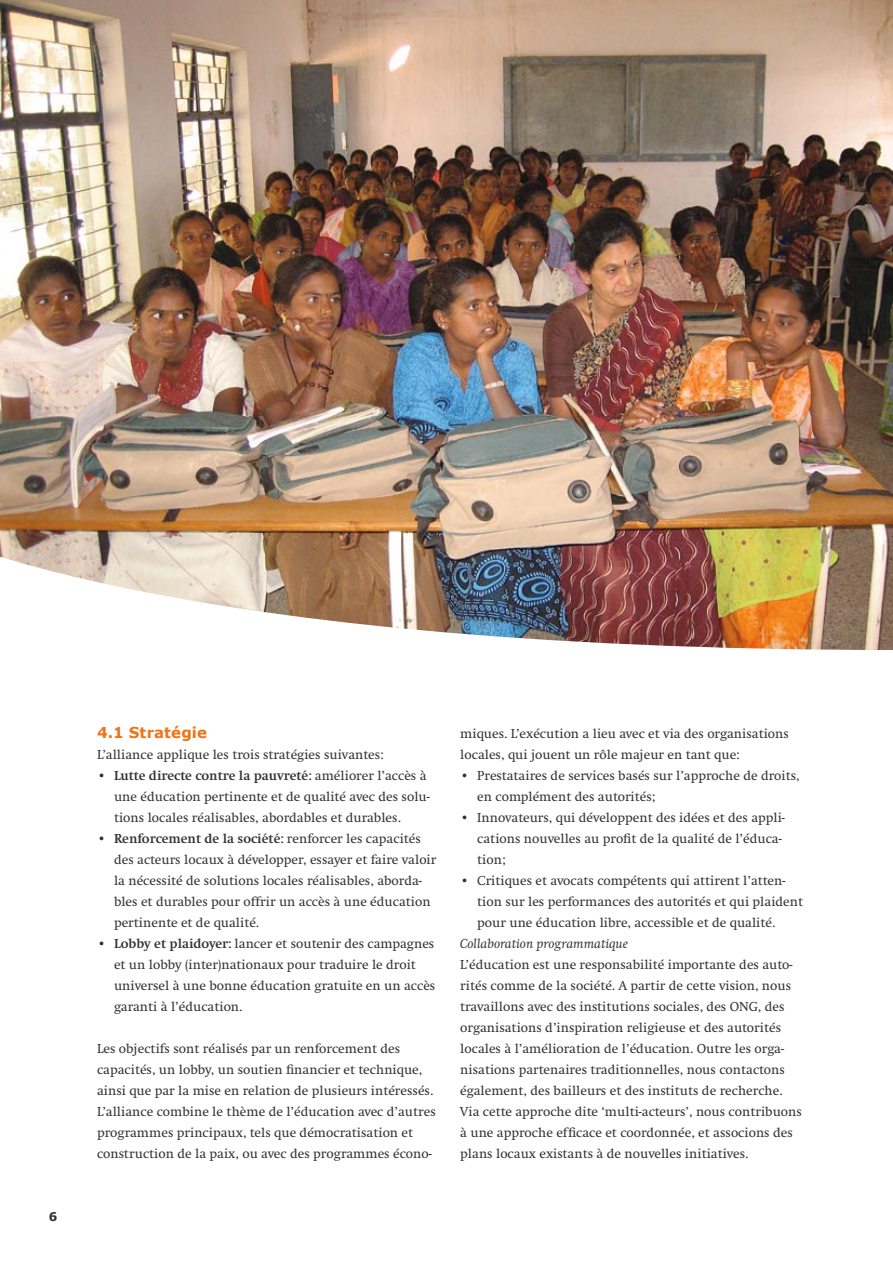
<style>
.page{position:relative;width:893px;height:1263px;background:#fff}
.page>*{position:absolute;margin:0;border:0;box-sizing:border-box;transform-origin:0 0}
.t1{font:700 15px "Verdana";letter-spacing:.005em;color:#ef7317}
.t2{font:13.5px/21px "Swift";color:#323232}
.t3{font:italic 13.5px "Swift";color:#323232}
.t4{font:700 12px "Verdana";color:#323232}
.s1{font-weight:700}
</style>
<div class="page">
<img style="left:0;top:0;width:893px;height:521px">
<img style="left:0;top:521px;width:893px;height:129px">
<p class="t4" style="left:49px;top:1209px;width:10px">6</p>
<p class="t1" style="left:97px;top:722px;width:112px">4.1 Stratégie</p>
<p class="t2" style="left:97px;top:744px;width:288px">L’alliance applique les trois stratégies suivantes:</p>
<p class="t2" style="left:114px;top:765px;width:317px;text-indent:-17px">• <span class="s1">Lutte directe contre la pauvreté:</span> améliorer l’accès à une éducation pertinente et de qualité avec des solu&shy;tions locales réalisables, abordables et durables.</p>
<p class="t2" style="left:114px;top:828px;width:324px;text-indent:-17px">• <span class="s1">Renforcement de la société:</span> renforcer les capacités des acteurs locaux à développer, essayer et faire valoir la nécessité de solutions locales réalisables, aborda&shy;bles et durables pour offrir un accès à une éducation pertinente et de qualité.</p>
<p class="t2" style="left:114px;top:933px;width:323px;text-indent:-17px">• <span class="s1">Lobby et plaidoyer:</span> lancer et soutenir des campagnes et un lobby (inter)nationaux pour traduire le droit universel à une bonne éducation gratuite en un accès garanti à l’éducation.</p>
<p class="t2" style="left:97px;top:1038px;width:340px">Les objectifs sont réalisés par un renforcement des capacités, un lobby, un soutien financier et technique, ainsi que par la mise en relation de plusieurs intéressés.<br>L’alliance combine le thème de l’éducation avec d’autres programmes principaux, tels que démocratisation et construction de la paix, ou avec des programmes écono-</p>
<p class="t2" style="left:460px;top:723px;width:330px">miques. L’exécution a lieu avec et via des organisations locales, qui jouent un rôle majeur en tant que:</p>
<p class="t2" style="left:477px;top:765px;width:324px;text-indent:-17px">• Prestataires de services basés sur l’approche de droits, en complément des autorités;</p>
<p class="t2" style="left:477px;top:807px;width:309px;text-indent:-17px">• Innovateurs, qui développent des idées et des appli&shy;cations nouvelles au profit de la qualité de l’éduca&shy;tion;</p>
<p class="t2" style="left:477px;top:870px;width:327px;text-indent:-17px">• Critiques et avocats compétents qui attirent l’atten&shy;tion sur les performances des autorités et qui plaident pour une éducation libre, accessible et de qualité.</p>
<p class="t3" style="left:460px;top:936px;width:169px">Collaboration programmatique</p>
<p class="t2" style="left:460px;top:954px;width:343px">L’éducation est une responsabilité importante des auto&shy;rités comme de la société. A partir de cette vision, nous travaillons avec des institutions sociales, des ONG, des organisations d’inspiration religieuse et des autorités locales à l’amélioration de l’éducation. Outre les orga&shy;nisations partenaires traditionnelles, nous contactons également, des bailleurs et des instituts de recherche.<br>Via cette approche dite ‘multi-acteurs’, nous contribuons à une approche efficace et coordonnée, et associons des plans locaux existants à de nouvelles initiatives.</p>
</div>
